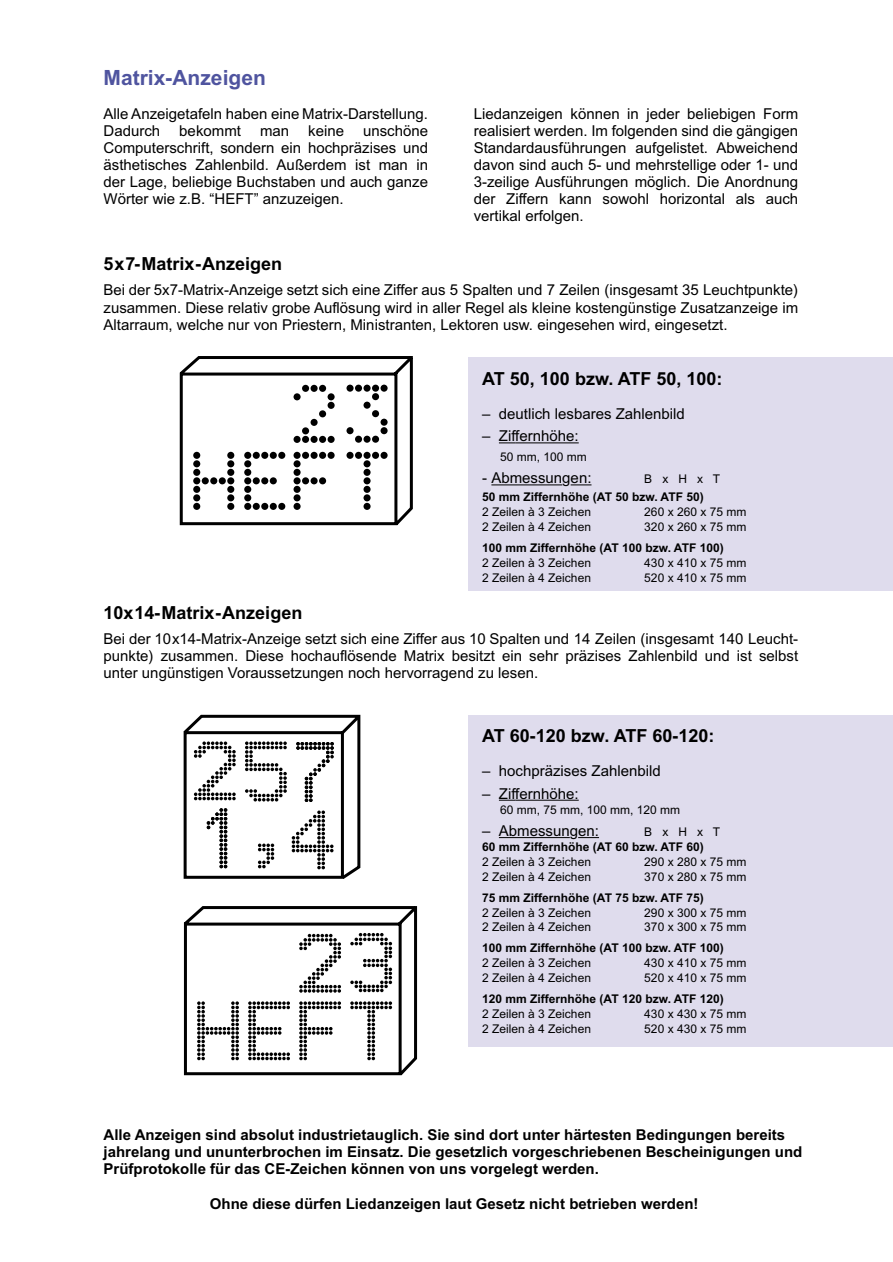
<style>
.page{position:relative;width:893px;height:1262px;background:#fff}
.page>*{position:absolute;margin:0;border:0;box-sizing:border-box;transform-origin:0 0}
.t1{font:700 21px "Arial";color:#4f549f}
.t2{font:700 18px "Arial";color:#000}
.t3{font:15px/17.1px "Arial";color:#000;text-align:justify}
.t4{font:700 15px/17.1px "Arial";color:#000}
.t5{font:12px "Arial";color:#000}
.t6{font:700 12px "Arial";color:#000}
</style>
<div class="page">
<div style="left:468px;top:357px;width:424px;height:234px;background:#dfdced"></div>
<svg style="left:499px;top:442px;width:16px;height:1px"></svg>
<hr style="left:515px;top:442px;width:63px;height:1px;background:#000">
<hr style="left:491px;top:484px;width:71px;height:1px;background:#000">
<svg style="left:570px;top:484px;width:21px;height:1px"></svg>
<div style="left:468px;top:714px;width:424px;height:332px;background:#dfdced"></div>
<svg style="left:499px;top:799px;width:16px;height:1px"></svg>
<hr style="left:515px;top:799px;width:63px;height:1px;background:#000">
<hr style="left:499px;top:837px;width:71px;height:1px;background:#000">
<svg style="left:578px;top:837px;width:21px;height:1px"></svg>
<svg style="left:179px;top:356px;width:234px;height:170px"></svg>
<svg style="left:183px;top:714px;width:178px;height:165px"></svg>
<svg style="left:183px;top:906px;width:235px;height:170px"></svg>
<h1 class="t1" style="left:104px;top:70px;width:164px">Matrix-Anzeigen</h1>
<p class="t3" style="left:104px;top:106px;width:326px">Alle Anzeigetafeln haben eine Matrix-Darstellung.<br>Dadurch</p>
<p class="t3" style="left:104px;top:123px;width:326px;text-indent:259px">unschöne Computerschrift, sondern ein hochpräzises und ästhetisches Zahlenbild. Außerdem ist man in der Lage, beliebige Buchstaben und auch ganze Wörter wie z.B. “HEFT” anzuzeigen.</p>
<p class="t3" style="left:179px;top:123px;width:63px">bekommt</p>
<p class="t3" style="left:260px;top:123px;width:31px">man</p>
<p class="t3" style="left:308px;top:123px;width:37px">keine</p>
<p class="t3" style="left:473px;top:106px;width:326px">Liedanzeigen können in jeder beliebigen Form realisiert werden. Im folgenden sind die gängigen Standardausführungen aufgelistet. Abweichend davon sind auch 5- und mehrstellige oder 1- und 3-zeilige Ausführungen möglich. Die Anordnung der Ziffern kann sowohl horizontal als auch vertikal erfolgen.</p>
<p class="t2" style="left:104px;top:257px;width:180px">5x7-Matrix-Anzeigen</p>
<p class="t3" style="left:104px;top:283px;width:696px">Bei der 5x7-Matrix-Anzeige setzt sich eine Ziffer aus 5 Spalten und 7 Zeilen (insgesamt 35 Leuchtpunkte) zusammen. Diese relativ grobe Auflösung wird in aller Regel als kleine kostengünstige Zusatzanzeige im Altarraum, welche nur von Priestern, Ministranten, Lektoren usw. eingesehen wird, eingesetzt.</p>
<p class="t2" style="left:482px;top:372px;width:242px">AT 50, 100 bzw. ATF 50, 100:</p>
<p class="t3" style="left:482px;top:406px;width:204px">– deutlich lesbares Zahlenbild</p>
<p class="t3" style="left:482px;top:429px;width:98px">– Ziffernhöhe:</p>
<p class="t5" style="left:500px;top:452px;width:88px">50 mm, 100 mm</p>
<p class="t3" style="left:482px;top:471px;width:111px">- Abmessungen:</p>
<p class="t5" style="left:644px;top:475px;width:77px">B x H x T</p>
<p class="t6" style="left:482px;top:493px;width:223px">50 mm Ziffernhöhe (AT 50 bzw. ATF 50)</p>
<p class="t5" style="left:482px;top:508px;width:110px">2 Zeilen à 3 Zeichen</p>
<p class="t5" style="left:644px;top:508px;width:104px">260 x 260 x 75 mm</p>
<p class="t5" style="left:482px;top:522px;width:110px">2 Zeilen à 4 Zeichen</p>
<p class="t5" style="left:644px;top:522px;width:104px">320 x 260 x 75 mm</p>
<p class="t6" style="left:482px;top:543px;width:243px">100 mm Ziffernhöhe (AT 100 bzw. ATF 100)</p>
<p class="t5" style="left:482px;top:558px;width:110px">2 Zeilen à 3 Zeichen</p>
<p class="t5" style="left:644px;top:558px;width:104px">430 x 410 x 75 mm</p>
<p class="t5" style="left:482px;top:573px;width:110px">2 Zeilen à 4 Zeichen</p>
<p class="t5" style="left:644px;top:573px;width:104px">520 x 410 x 75 mm</p>
<p class="t2" style="left:104px;top:605px;width:200px">10x14-Matrix-Anzeigen</p>
<p class="t3" style="left:104px;top:632px;width:696px">Bei der 10x14-Matrix-Anzeige setzt sich eine Ziffer aus 10 Spalten und 14 Zeilen (insgesamt 140 Leucht&shy;punkte) zusammen. Diese hochauflösende Matrix besitzt ein sehr präzises Zahlenbild und ist selbst unter ungünstigen Voraussetzungen noch hervorragend zu lesen.</p>
<p class="t2" style="left:482px;top:729px;width:234px">AT 60-120 bzw. ATF 60-120:</p>
<p class="t3" style="left:482px;top:764px;width:180px">– hochpräzises Zahlenbild</p>
<p class="t3" style="left:482px;top:786px;width:98px">– Ziffernhöhe:</p>
<p class="t5" style="left:500px;top:805px;width:182px">60 mm, 75 mm, 100 mm, 120 mm</p>
<p class="t3" style="left:482px;top:823px;width:118px">– Abmessungen:</p>
<p class="t5" style="left:644px;top:827px;width:77px">B x H x T</p>
<p class="t6" style="left:482px;top:842px;width:223px">60 mm Ziffernhöhe (AT 60 bzw. ATF 60)</p>
<p class="t5" style="left:482px;top:857px;width:110px">2 Zeilen à 3 Zeichen</p>
<p class="t5" style="left:644px;top:857px;width:104px">290 x 280 x 75 mm</p>
<p class="t5" style="left:482px;top:872px;width:110px">2 Zeilen à 4 Zeichen</p>
<p class="t5" style="left:644px;top:872px;width:104px">370 x 280 x 75 mm</p>
<p class="t6" style="left:482px;top:893px;width:223px">75 mm Ziffernhöhe (AT 75 bzw. ATF 75)</p>
<p class="t5" style="left:482px;top:908px;width:110px">2 Zeilen à 3 Zeichen</p>
<p class="t5" style="left:644px;top:908px;width:104px">290 x 300 x 75 mm</p>
<p class="t5" style="left:482px;top:922px;width:110px">2 Zeilen à 4 Zeichen</p>
<p class="t5" style="left:644px;top:922px;width:104px">370 x 300 x 75 mm</p>
<p class="t6" style="left:482px;top:943px;width:243px">100 mm Ziffernhöhe (AT 100 bzw. ATF 100)</p>
<p class="t5" style="left:482px;top:958px;width:110px">2 Zeilen à 3 Zeichen</p>
<p class="t5" style="left:644px;top:958px;width:104px">430 x 410 x 75 mm</p>
<p class="t5" style="left:482px;top:973px;width:110px">2 Zeilen à 4 Zeichen</p>
<p class="t5" style="left:644px;top:973px;width:104px">520 x 410 x 75 mm</p>
<p class="t6" style="left:482px;top:994px;width:243px">120 mm Ziffernhöhe (AT 120 bzw. ATF 120)</p>
<p class="t5" style="left:482px;top:1009px;width:110px">2 Zeilen à 3 Zeichen</p>
<p class="t5" style="left:644px;top:1009px;width:104px">430 x 430 x 75 mm</p>
<p class="t5" style="left:482px;top:1024px;width:110px">2 Zeilen à 4 Zeichen</p>
<p class="t5" style="left:644px;top:1024px;width:104px">520 x 430 x 75 mm</p>
<p class="t4" style="left:104px;top:1127px;width:700px">Alle Anzeigen sind absolut industrietauglich. Sie sind dort unter härtesten Bedingungen bereits jahrelang und ununterbrochen im Einsatz. Die gesetzlich vorgeschriebenen Bescheinigungen und<br>Prüfprotokolle für das CE-Zeichen können von uns vorgelegt werden.</p>
<p class="t4" style="left:210px;top:1196px;width:490px">Ohne diese dürfen Liedanzeigen laut Gesetz nicht betrieben werden!</p>
</div>
